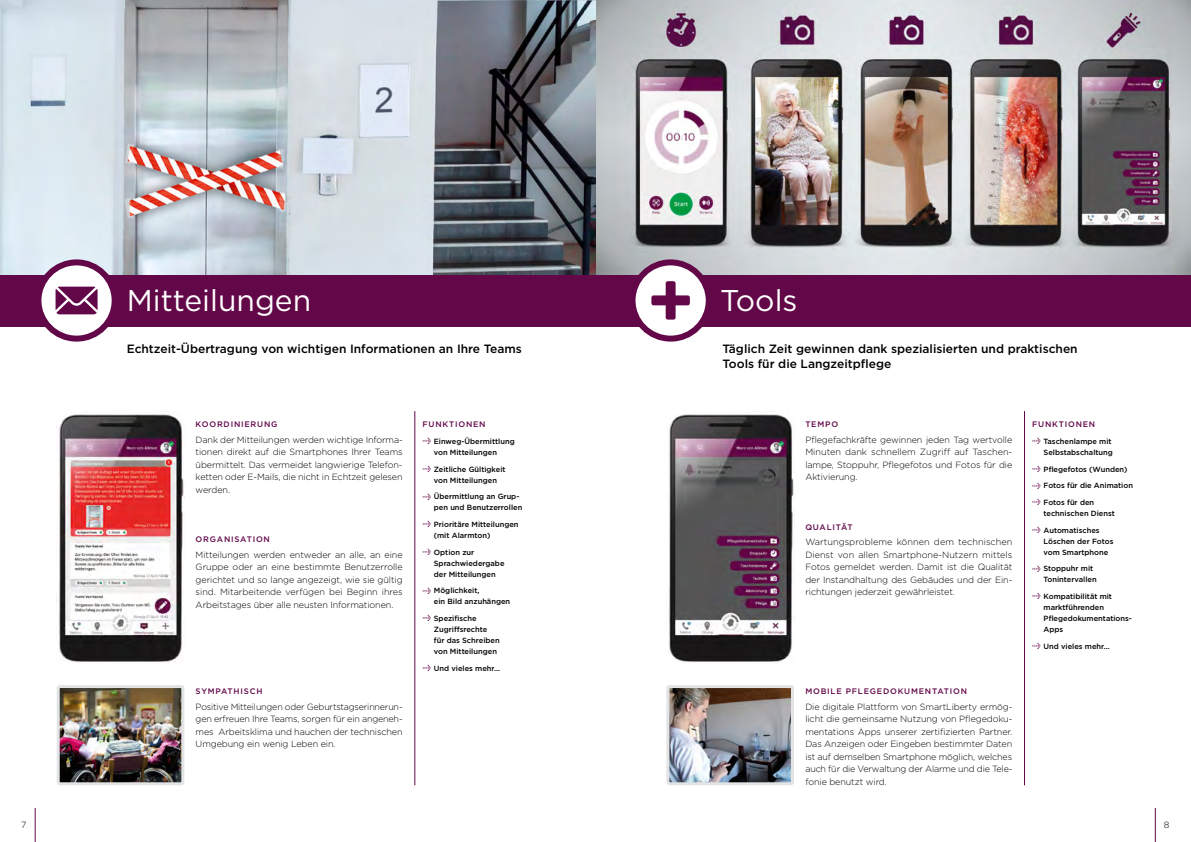
<style>
.page{position:relative;width:1191px;height:842px;background:#fff}
.page>*{position:absolute;margin:0;border:0;box-sizing:border-box;transform-origin:0 0}
.t1{font:30px "Gotham";color:#fff}
.t2{font:500 12px/14.4px "Gotham";color:#000}
.t3{font:300 9px/12.5px "Gotham";letter-spacing:-.01em;color:#000;text-align:justify}
.t4{font:500 8px "Gotham";letter-spacing:.1em;color:#620748}
.t5{font:500 7.5px/11px "Gotham";color:#000}
.s1{font-family:"Meta Plus";font-weight:700;font-size:7px;color:#620748}
</style>
<div class="page">
<hr style="left:35px;top:808px;width:1px;height:34px;background:#620748">
<hr style="left:1155px;top:808px;width:1px;height:34px;background:#620748">
<img style="left:595px;top:0;width:596px;height:275px">
<div style="left:595px;top:275px;width:596px;height:51px;background:#620748"></div>
<svg style="left:632px;top:262px;width:76px;height:77px;fill:#fff"></svg>
<div style="left:651px;top:295px;width:39px;height:10px;background:#620748;border-radius:2px"></div>
<div style="left:665px;top:281px;width:10px;height:39px;background:#620748;border-radius:2px"></div>
<div style="left:629px;top:259px;width:82px;height:83px;border:6px solid #620748;border-radius:50%"></div>
<hr style="left:1024px;top:411px;width:1px;height:374px;background:#620748">
<img style="left:670px;top:689px;width:120px;height:92px">
<div style="left:666px;top:685px;width:128px;height:100px;border:3px solid #e3e4e6;border-radius:2px"></div>
<img style="left:669px;top:414px;width:125px;height:248px">
<svg style="left:0;top:0;width:595px;height:275px;background:#adb3b9"></svg>
<div style="left:0;top:275px;width:595px;height:51px;background:#620748"></div>
<svg style="left:38px;top:262px;width:77px;height:77px;fill:#fff"></svg>
<svg style="left:56px;top:287px;width:42px;height:27px"></svg>
<div style="left:35px;top:259px;width:83px;height:83px;border:6px solid #620748;border-radius:50%"></div>
<hr style="left:414px;top:411px;width:1px;height:374px;background:#620748">
<img style="left:61px;top:689px;width:119px;height:92px">
<div style="left:57px;top:685px;width:127px;height:100px;border:3px solid #e3e4e6;border-radius:2px"></div>
<img style="left:59px;top:414px;width:125px;height:248px">
<h1 class="t1" style="left:127px;top:281px;width:186px">Mitteilungen</h1>
<h2 class="t2" style="left:127px;top:342px;width:397px">Echtzeit-Übertragung von wichtigen Informationen an Ihre Teams</h2>
<p class="t4" style="left:196px;top:419px;width:83px">KOORDINIERUNG</p>
<p class="t3" style="left:196px;top:433px;width:208px">Dank der Mitteilungen werden wichtige Informa&shy;tionen direkt auf die Smartphones Ihrer Teams übermittelt. Das vermeidet langwierige Telefon&shy;ketten oder E-Mails, die nicht in Echtzeit gelesen werden.</p>
<p class="t4" style="left:196px;top:534px;width:76px">ORGANISATION</p>
<p class="t3" style="left:196px;top:548px;width:209px">Mitteilungen werden entweder an alle, an eine Gruppe oder an eine bestimmte Benutzerrolle gerichtet und so lange angezeigt, wie sie gültig sind. Mitarbeitende verfügen bei Beginn ihres Arbeitstages über alle neusten Informationen.</p>
<p class="t4" style="left:196px;top:686px;width:68px">SYMPATHISCH</p>
<p class="t3" style="left:196px;top:700px;width:208px">Positive Mitteilungen oder Geburtstagserinnerun&shy;gen erfreuen Ihre Teams, sorgen für ein angeneh&shy;mes Arbeitsklima und hauchen der technischen Umgebung ein wenig Leben ein.</p>
<p class="t4" style="left:422px;top:419px;width:65px">FUNKTIONEN</p>
<p class="t5" style="left:434px;top:436px;width:82px;text-indent:-11px"><span class="s1">&gt;</span> Einweg-Übermittlung von Mitteilungen</p>
<p class="t5" style="left:422px;top:463px;width:85px;text-align:center"><span class="s1">&gt;</span> Zeitliche Gültigkeit von Mitteilungen</p>
<p class="t5" style="left:434px;top:491px;width:90px;text-indent:-11px"><span class="s1">&gt;</span> Übermittlung an Grup&shy;pen und Benutzerrollen</p>
<p class="t5" style="left:434px;top:519px;width:86px;text-indent:-11px"><span class="s1">&gt;</span> Prioritäre Mitteilungen (mit Alarmton)</p>
<p class="t5" style="left:434px;top:546px;width:72px;text-indent:-11px"><span class="s1">&gt;</span> Option zur<br>Sprachwiedergabe der Mitteilungen</p>
<p class="t5" style="left:434px;top:585px;width:78px;text-indent:-11px"><span class="s1">&gt;</span> Möglichkeit,<br>ein Bild anzuhängen</p>
<p class="t5" style="left:434px;top:613px;width:67px;text-indent:-11px"><span class="s1">&gt;</span> Spezifische<br>Zugriffsrechte für das Schreiben von Mitteilungen</p>
<p class="t5" style="left:422px;top:662px;width:79px"><span class="s1">&gt;</span> Und vieles mehr…</p>
<h1 class="t1" style="left:720px;top:281px;width:79px">Tools</h1>
<h2 class="t2" style="left:722px;top:342px;width:357px">Täglich Zeit gewinnen dank spezialisierten und praktischen<br>Tools für die Langzeitpflege</h2>
<p class="t4" style="left:805px;top:419px;width:34px">TEMPO</p>
<p class="t3" style="left:805px;top:433px;width:208px">Pflegefachkräfte gewinnen jeden Tag wertvolle Minuten dank schnellem Zugriff auf Taschen&shy;lampe, Stoppuhr, Pflegefotos und Fotos für die Aktivierung.</p>
<p class="t4" style="left:805px;top:522px;width:49px">QUALITÄT</p>
<p class="t3" style="left:805px;top:535px;width:209px">Wartungsprobleme können dem technischen Dienst von allen Smartphone-Nutzern mittels Fotos gemeldet werden. Damit ist die Qualität der Instandhaltung des Gebäudes und der Ein&shy;richtungen jederzeit gewährleistet.</p>
<p class="t4" style="left:805px;top:686px;width:163px">MOBILE PFLEGEDOKUMENTATION</p>
<p class="t3" style="left:805px;top:700px;width:208px">Die digitale Plattform von SmartLiberty ermög&shy;licht die gemeinsame Nutzung von Pflegedoku&shy;mentations Apps unserer zertifizierten Partner.<br>Das Anzeigen oder Eingeben bestimmter Daten ist auf demselben Smartphone möglich, welches auch für die Verwaltung der Alarme und die Tele&shy;fonie benutzt wird.</p>
<p class="t4" style="left:1032px;top:419px;width:65px">FUNKTIONEN</p>
<p class="t5" style="left:1032px;top:436px;width:82px;text-align:right"><span class="s1">&gt;</span> Taschenlampe mit<br>Selbstabschaltung</p>
<p class="t5" style="left:1032px;top:463px;width:97px"><span class="s1">&gt;</span> Pflegefotos (Wunden)</p>
<p class="t5" style="left:1032px;top:480px;width:102px"><span class="s1">&gt;</span> Fotos für die Animation</p>
<p class="t5" style="left:1043px;top:497px;width:73px;text-indent:-11px"><span class="s1">&gt;</span> Fotos für den technischen Dienst</p>
<p class="t5" style="left:1043px;top:524px;width:71px;text-indent:-11px"><span class="s1">&gt;</span> Automatisches<br>Löschen der Fotos vom Smartphone</p>
<p class="t5" style="left:1043px;top:563px;width:55px;text-indent:-11px"><span class="s1">&gt;</span> Stoppuhr mit<br>Tonintervallen</p>
<p class="t5" style="left:1043px;top:591px;width:90px;text-indent:-11px"><span class="s1">&gt;</span> Kompatibilität mit marktführenden<br>Pflegedokumentations-<br>Apps</p>
<p class="t5" style="left:1032px;top:640px;width:79px"><span class="s1">&gt;</span> Und vieles mehr…</p>
<p class="t3" style="left:21px;top:818px;width:7px">7</p>
<p class="t3" style="left:1163px;top:818px;width:7px">8</p>
</div>
